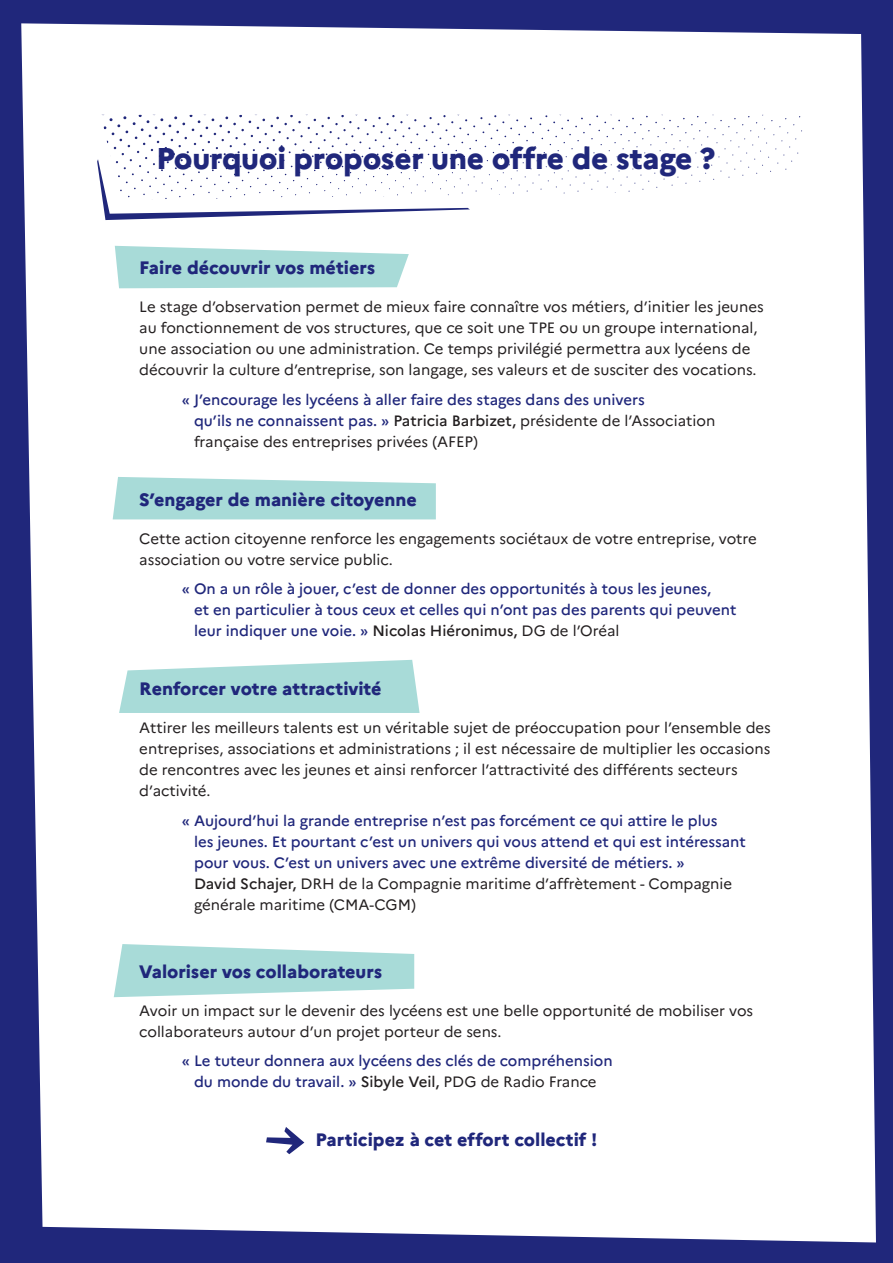
<style>
.page{position:relative;width:893px;height:1263px;background:#20277b}
.page>*{position:absolute;margin:0;border:0;box-sizing:border-box;transform-origin:0 0}
.t1{font:800 30px "Marianne";letter-spacing:-.01em;color:#20277b}
.t2{font:800 18px "Marianne";color:#20277b}
.t3{font:15px/21px "Marianne";color:#231f20}
.t4{font:500 15px/21px "Marianne";color:#20277b}
.s1{color:#231f20}
.s2{font-weight:400;color:#231f20}
</style>
<div class="page">
<div style="left:21px;top:23px;width:855px;height:1219px;background:#fff"></div>
<svg style="left:115px;top:246px;width:294px;height:42px;background:#b2dfdc"></svg>
<svg style="left:119px;top:660px;width:301px;height:53px;background:#b2dfdc"></svg>
<svg style="left:113px;top:477px;width:323px;height:42px;background:#aedddb"></svg>
<svg style="left:114px;top:944px;width:300px;height:53px;background:#b7e1df"></svg>
<div style="left:97px;top:115px;width:711px;height:105px;background:#fff"></div>
<svg style="left:266px;top:1127px;width:38px;height:27px"></svg>
<h1 class="t1" style="left:156px;top:140px;width:561px">Pourquoi proposer une offre de stage ?</h1>
<p class="t2" style="left:139px;top:257px;width:237px">Faire découvrir vos métiers</p>
<p class="t3" style="left:139px;top:296px;width:626px">Le stage d’observation permet de mieux faire connaître vos métiers, d’initier les jeunes au fonctionnement de vos structures, que ce soit une TPE ou un groupe international, une association ou une administration. Ce temps privilégié permettra aux lycéens de découvrir la culture d’entreprise, son langage, ses valeurs et de susciter des vocations.</p>
<p class="t4" style="left:194px;top:389px;width:523px;text-indent:-12px">« J’encourage les lycéens à aller faire des stages dans des univers<br>qu’ils ne connaissent pas. » <span class="s1">Patricia Barbizet,</span> <span class="s2">présidente de l’Association française des entreprises privées (AFEP)</span></p>
<p class="t2" style="left:139px;top:488px;width:279px">S’engager de manière citoyenne</p>
<p class="t3" style="left:139px;top:528px;width:619px">Cette action citoyenne renforce les engagements sociétaux de votre entreprise, votre association ou votre service public.</p>
<p class="t4" style="left:194px;top:578px;width:544px;text-indent:-12px">« On a un rôle à jouer, c’est de donner des opportunités à tous les jeunes,<br>et en particulier à tous ceux et celles qui n’ont pas des parents qui peuvent leur indiquer une voie. » <span class="s1">Nicolas Hiéronimus,</span> <span class="s2">DG de l’Oréal</span></p>
<p class="t2" style="left:139px;top:678px;width:244px">Renforcer votre attractivité</p>
<p class="t3" style="left:139px;top:717px;width:633px">Attirer les meilleurs talents est un véritable sujet de préoccupation pour l’ensemble des entreprises, associations et administrations ; il est nécessaire de multiplier les occasions de rencontres avec les jeunes et ainsi renforcer l’attractivité des différents secteurs d’activité.</p>
<p class="t4" style="left:194px;top:810px;width:553px;text-indent:-12px">« Aujourd’hui la grande entreprise n’est pas forcément ce qui attire le plus<br>les jeunes. Et pourtant c’est un univers qui vous attend et qui est intéressant pour vous. C’est un univers avec une extrême diversité de métiers. »<br><span class="s1">David Schajer,</span> <span class="s2">DRH de la Compagnie maritime d’affrètement - Compagnie générale maritime (CMA-CGM)</span></p>
<p class="t2" style="left:139px;top:960px;width:244px">Valoriser vos collaborateurs</p>
<p class="t3" style="left:139px;top:1000px;width:615px">Avoir un impact sur le devenir des lycéens est une belle opportunité de mobiliser vos collaborateurs autour d’un projet porteur de sens.</p>
<p class="t4" style="left:182px;top:1050px;width:432px;text-align:center">« Le tuteur donnera aux lycéens des clés de compréhension du monde du travail. » <span class="s1">Sibyle Veil,</span> <span class="s2">PDG de Radio France</span></p>
<p class="t2" style="left:316px;top:1129px;width:284px">Participez à cet effort collectif !</p>
</div>
